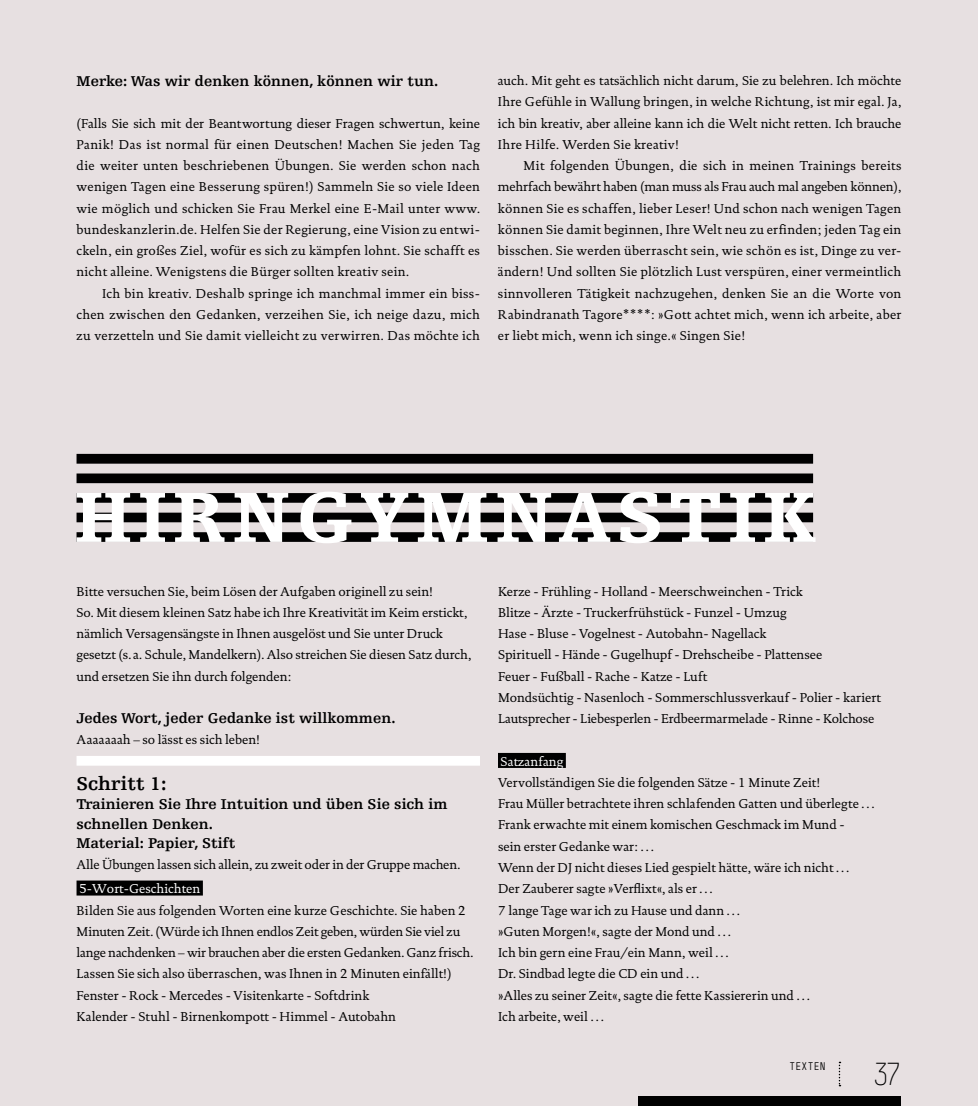
<style>
.page{position:relative;width:978px;height:1106px;background:#e7e0e1}
.page>*{position:absolute;margin:0;border:0;box-sizing:border-box;transform-origin:0 0}
.t1{font:300 30px "Simple";color:#000}
.t2{font:700 19.5px "Egyptienne F";color:#000}
.t3{font:700 15px/19.5px "Egyptienne F";color:#000}
.t4{font:13.05px/21.3px "DTL Documenta T";color:#000;text-align:justify}
.t5{font:13.05px "DTL Documenta T";color:#fff}
.t6{font:10.5px "Simple";letter-spacing:.03em;color:#000}
</style>
<div class="page">
<div style="left:77px;top:756px;width:403px;height:9px;background:#fff"></div>
<div style="left:77px;top:880px;width:126px;height:15px;background:#000"></div>
<div style="left:498px;top:753px;width:68px;height:15px;background:#000"></div>
<div style="left:77px;top:454px;width:736px;height:9px;background:#000"></div>
<div style="left:77px;top:473px;width:736px;height:10px;background:#000"></div>
<svg style="left:77px;top:492px;width:739px;height:51px"></svg>
<svg style="left:839px;top:1061px;width:1px;height:25px"></svg>
<div style="left:639px;top:1096px;width:262px;height:10px;background:#000"></div>
<p class="t3" style="left:77px;top:71px;width:363px">Merke: Was wir denken können, können wir tun.</p>
<p class="t4" style="left:77px;top:112px;width:405px">(Falls Sie sich mit der Beantwortung dieser Fragen schwertun, keine Panik! Das ist normal für einen Deutschen! Machen Sie jeden Tag die weiter unten beschriebenen Übungen. Sie werden schon nach wenigen Tagen eine Besserung spüren!) Sammeln Sie so viele Ideen wie möglich und schicken Sie Frau Merkel eine E-Mail unter www. bundeskanzlerin.de. Helfen Sie der Regierung, eine Vision zu entwi&shy;ckeln, ein großes Ziel, wofür es sich zu kämpfen lohnt. Sie schafft es nicht alleine. Wenigstens die Bürger sollten kreativ sein.</p>
<p class="t4" style="left:77px;top:283px;width:405px;text-indent:26px">Ich bin kreativ. Deshalb springe ich manchmal immer ein biss&shy;chen zwischen den Gedanken, verzeihen Sie, ich neige dazu, mich zu verzetteln und Sie damit vielleicht zu verwirren. Das möchte ich</p>
<p class="t4" style="left:498px;top:70px;width:405px">auch. Mit geht es tatsächlich nicht darum, Sie zu belehren. Ich möchte Ihre Gefühle in Wallung bringen, in welche Richtung, ist mir egal. Ja, ich bin kreativ, aber alleine kann ich die Welt nicht retten. Ich brauche Ihre Hilfe. Werden Sie kreativ!</p>
<p class="t4" style="left:498px;top:155px;width:405px;text-indent:26px">Mit folgenden Übungen, die sich in meinen Trainings bereits mehrfach bewährt haben (man muss als Frau auch mal angeben können), können Sie es schaffen, lieber Leser! Und schon nach wenigen Tagen können Sie damit beginnen, Ihre Welt neu zu erfinden; jeden Tag ein bisschen. Sie werden überrascht sein, wie schön es ist, Dinge zu ver&shy;ändern! Und sollten Sie plötzlich Lust verspüren, einer vermeintlich sinnvolleren Tätigkeit nachzugehen, denken Sie an die Worte von Rabindranath Tagore****: »Gott achtet mich, wenn ich arbeite, aber er liebt mich, wenn ich singe.« Singen Sie!</p>
<p class="t4" style="left:77px;top:580px;width:397px;text-align:left">Bitte versuchen Sie, beim Lösen der Aufgaben originell zu sein!<br>So. Mit diesem kleinen Satz habe ich Ihre Kreativität im Keim erstickt, nämlich Versagensängste in Ihnen ausgelöst und Sie unter Druck gesetzt (s. a. Schule, Mandelkern). Also streichen Sie diesen Satz durch, und ersetzen Sie ihn durch folgenden:</p>
<p class="t3" style="left:77px;top:708px;width:321px">Jedes Wort, jeder Gedanke ist willkommen.</p>
<p class="t4" style="left:77px;top:729px;width:185px">Aaaaaaah – so lässt es sich leben!</p>
<h2 class="t2" style="left:77px;top:772px;width:91px">Schritt 1:</h2>
<p class="t3" style="left:77px;top:794px;width:373px">Trainieren Sie Ihre Intuition und üben Sie sich im schnellen Denken.<br>Material: Papier, Stift</p>
<p class="t4" style="left:77px;top:854px;width:385px">Alle Übungen lassen sich allein, zu zweit oder in der Gruppe machen.</p>
<p class="t5" style="left:79px;top:881px;width:123px">5-Wort-Geschichten</p>
<p class="t4" style="left:77px;top:899px;width:398px;text-align:left">Bilden Sie aus folgenden Worten eine kurze Geschichte. Sie haben 2<br>Minuten Zeit. (Würde ich Ihnen endlos Zeit geben, würden Sie viel zu lange nachdenken – wir brauchen aber die ersten Gedanken. Ganz frisch.<br>Lassen Sie sich also überraschen, was Ihnen in 2 Minuten einfällt!)<br>Fenster - Rock - Mercedes - Visitenkarte - Softdrink<br>Kalender - Stuhl - Birnenkompott - Himmel - Autobahn</p>
<p class="t4" style="left:498px;top:580px;width:385px;text-align:left">Kerze - Frühling - Holland - Meerschweinchen - Trick<br>Blitze - Ärzte - Truckerfrühstück - Funzel - Umzug<br>Hase - Bluse - Vogelnest - Autobahn- Nagellack<br>Spirituell - Hände - Gugelhupf - Drehscheibe - Plattensee<br>Feuer - Fußball - Rache - Katze - Luft<br>Mondsüchtig - Nasenloch - Sommerschlussverkauf - Polier - kariert Lautsprecher - Liebesperlen - Erdbeermarmelade - Rinne - Kolchose</p>
<p class="t5" style="left:501px;top:753px;width:64px">Satzanfang</p>
<p class="t4" style="left:498px;top:771px;width:378px;text-align:left">Vervollständigen Sie die folgenden Sätze - 1 Minute Zeit!<br>Frau Müller betrachtete ihren schlafenden Gatten und überlegte … Frank erwachte mit einem komischen Geschmack im Mund -<br>sein erster Gedanke war: …<br>Wenn der DJ nicht dieses Lied gespielt hätte, wäre ich nicht …<br>Der Zauberer sagte »Verflixt«, als er …<br>7 lange Tage war ich zu Hause und dann …<br>»Guten Morgen!«, sagte der Mond und …<br>Ich bin gern eine Frau/ein Mann, weil …<br>Dr. Sindbad legte die CD ein und …<br>»Alles zu seiner Zeit«, sagte die fette Kassiererin und …<br>Ich arbeite, weil …</p>
<p class="t6" style="left:789px;top:1059px;width:38px">TEXTEN</p>
<h1 class="t1" style="left:872px;top:1056px;width:31px">37</h1>
</div>
